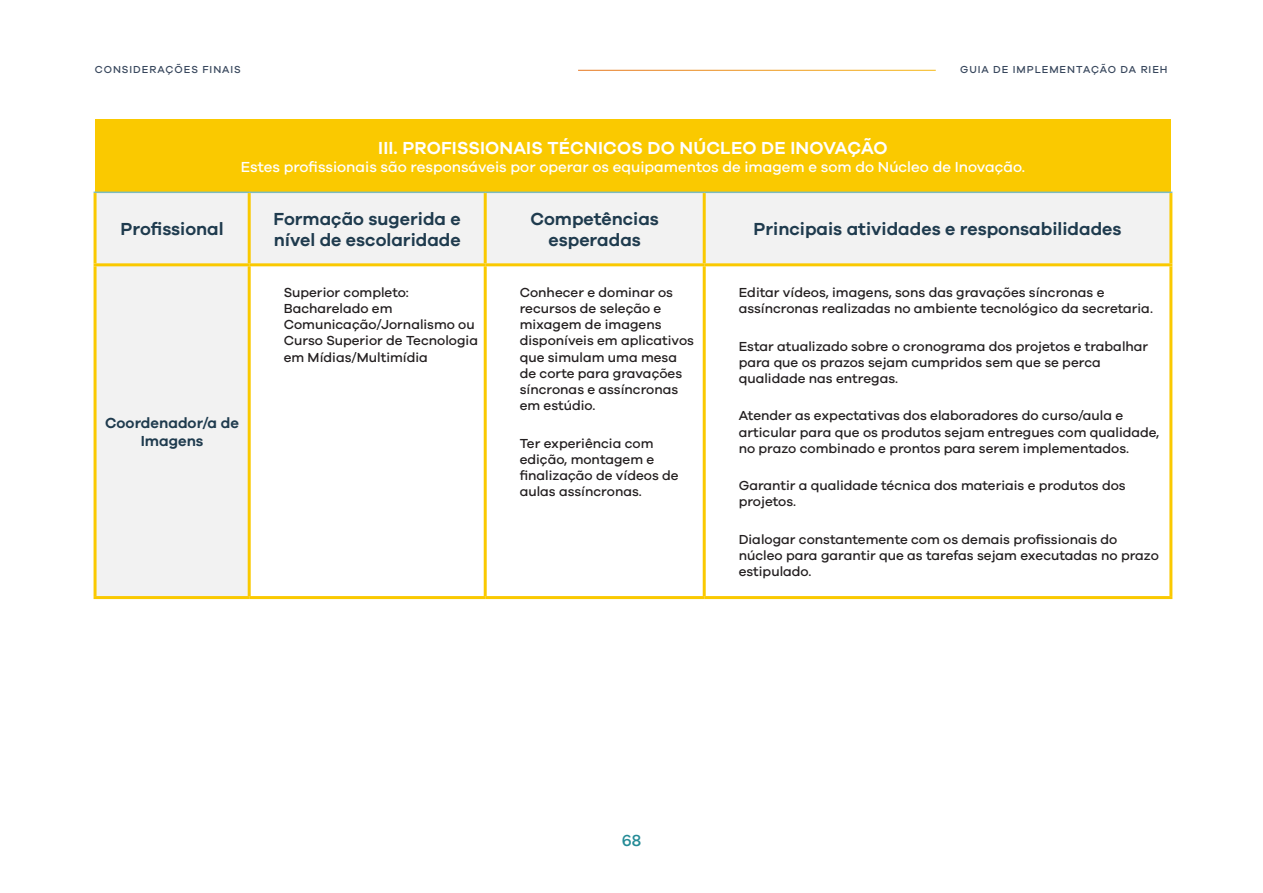
<style>
.page{position:relative;width:1263px;height:893px;background:#fff}
.page>*{position:absolute;margin:0;border:0;box-sizing:border-box;transform-origin:0 0}
.t1{font:600 18px/21.6px "Galano Grotesque";color:#1f3b4e}
.t2{font:600 18px "Galano Grotesque";letter-spacing:.01em;color:#fff}
.t3{font:500 16.5px "Galano Grotesque";color:#248b96}
.t4{font:500 15px "Galano Grotesque";color:#fff}
.t5{font:600 15px/18px "Galano Grotesque";color:#1f3b4e;text-align:center}
.t6{font:500 13.5px/16.2px "Galano Grotesque";color:#231f20}
.t7{font:500 10.5px "Galano Grotesque";letter-spacing:.09em;color:#37465c}
</style>
<div class="page">
<div style="left:95px;top:119px;width:1076px;height:73px;background:#fac900"></div>
<div style="left:97px;top:193px;width:1072px;height:70px;background:#f2f2f2"></div>
<div style="left:95px;top:265px;width:154px;height:333px;background:#f2f2f2"></div>
<hr style="left:94px;top:192px;width:155px;height:1px;background:#7cbcbf">
<hr style="left:249px;top:192px;width:236px;height:1px;background:#7cbcbf">
<hr style="left:485px;top:192px;width:219px;height:1px;background:#7cbcbf">
<hr style="left:704px;top:192px;width:468px;height:1px;background:#7cbcbf">
<hr style="left:94px;top:193px;width:3px;height:70px;background:#fac900">
<hr style="left:248px;top:193px;width:3px;height:70px;background:#fac900">
<hr style="left:484px;top:193px;width:3px;height:70px;background:#fac900">
<hr style="left:703px;top:193px;width:3px;height:70px;background:#fac900">
<hr style="left:1169px;top:193px;width:3px;height:70px;background:#fac900">
<hr style="left:94px;top:263px;width:155px;height:3px;background:#fac900">
<hr style="left:94px;top:266px;width:3px;height:330px;background:#fac900">
<hr style="left:249px;top:263px;width:236px;height:3px;background:#fac900">
<hr style="left:248px;top:266px;width:3px;height:330px;background:#fac900">
<hr style="left:485px;top:263px;width:219px;height:3px;background:#fac900">
<hr style="left:484px;top:266px;width:3px;height:330px;background:#fac900">
<hr style="left:704px;top:263px;width:468px;height:3px;background:#fac900">
<hr style="left:703px;top:266px;width:3px;height:330px;background:#fac900">
<hr style="left:1169px;top:266px;width:3px;height:330px;background:#fac900">
<hr style="left:94px;top:596px;width:155px;height:3px;background:#fac900">
<hr style="left:249px;top:596px;width:236px;height:3px;background:#fac900">
<hr style="left:485px;top:596px;width:219px;height:3px;background:#fac900">
<hr style="left:704px;top:596px;width:468px;height:3px;background:#fac900">
<p class="t7" style="left:95px;top:63px;width:43px">Considera</p>
<p class="t7" style="left:166px;top:63px;width:44px">ções finai</p>
<p class="t7" style="left:234px;top:63px;width:8px">s</p>
<p class="t7" style="left:960px;top:63px;width:209px">GUIA DE IMPLEMENTAÇÃO DA RIEH</p>
<h1 class="t2" style="left:378px;top:137px;width:511px">III. PROFISSIONAIS TÉCNICOS DO NÚCLEO DE INOVAÇÃO</h1>
<p class="t4" style="left:241px;top:158px;width:786px">Estes profissionais são responsáveis por operar os equipamentos de imagem e som do Núcleo de Inovação.</p>
<h1 class="t1" style="left:120px;top:218px;width:105px">Profissional</h1>
<h1 class="t1" style="left:274px;top:207px;width:189px">Formação sugerida e nível de escolaridade</h1>
<h1 class="t1" style="left:530px;top:207px;width:130px;text-align:center">Competências esperadas</h1>
<h1 class="t1" style="left:753px;top:218px;width:369px">Principais atividades e responsabilidades</h1>
<p class="t5" style="left:105px;top:414px;width:135px">Coordenador/a de<br>Imagens</p>
<p class="t6" style="left:284px;top:284px;width:196px">Superior completo:<br>Bacharelado em<br>Comunicação/Jornalismo ou<br>Curso Superior de Tecnologia em Mídias/Multimídia</p>
<p class="t6" style="left:520px;top:284px;width:176px">Conhecer e dominar os recursos de seleção e mixagem de imagens disponíveis em aplicativos que simulam uma mesa de corte para gravações síncronas e assíncronas em estúdio.</p>
<p class="t6" style="left:520px;top:435px;width:160px">Ter experiência com edição, montagem e finalização de vídeos de aulas assíncronas.</p>
<p class="t6" style="left:739px;top:284px;width:416px">Editar vídeos, imagens, sons das gravações síncronas e assíncronas realizadas no ambiente tecnológico da secretaria.</p>
<p class="t6" style="left:739px;top:337px;width:411px">Estar atualizado sobre o cronograma dos projetos e trabalhar para que os prazos sejam cumpridos sem que se perca qualidade nas entregas.</p>
<p class="t6" style="left:739px;top:407px;width:422px">Atender as expectativas dos elaboradores do curso/aula e articular para que os produtos sejam entregues com qualidade, no prazo combinado e prontos para serem implementados.</p>
<p class="t6" style="left:739px;top:477px;width:388px">Garantir a qualidade técnica dos materiais e produtos dos projetos.</p>
<p class="t6" style="left:739px;top:531px;width:422px">Dialogar constantemente com os demais profissionais do núcleo para garantir que as tarefas sejam executadas no prazo estipulado.</p>
<p class="t3" style="left:622px;top:830px;width:21px">68</p>
</div>
